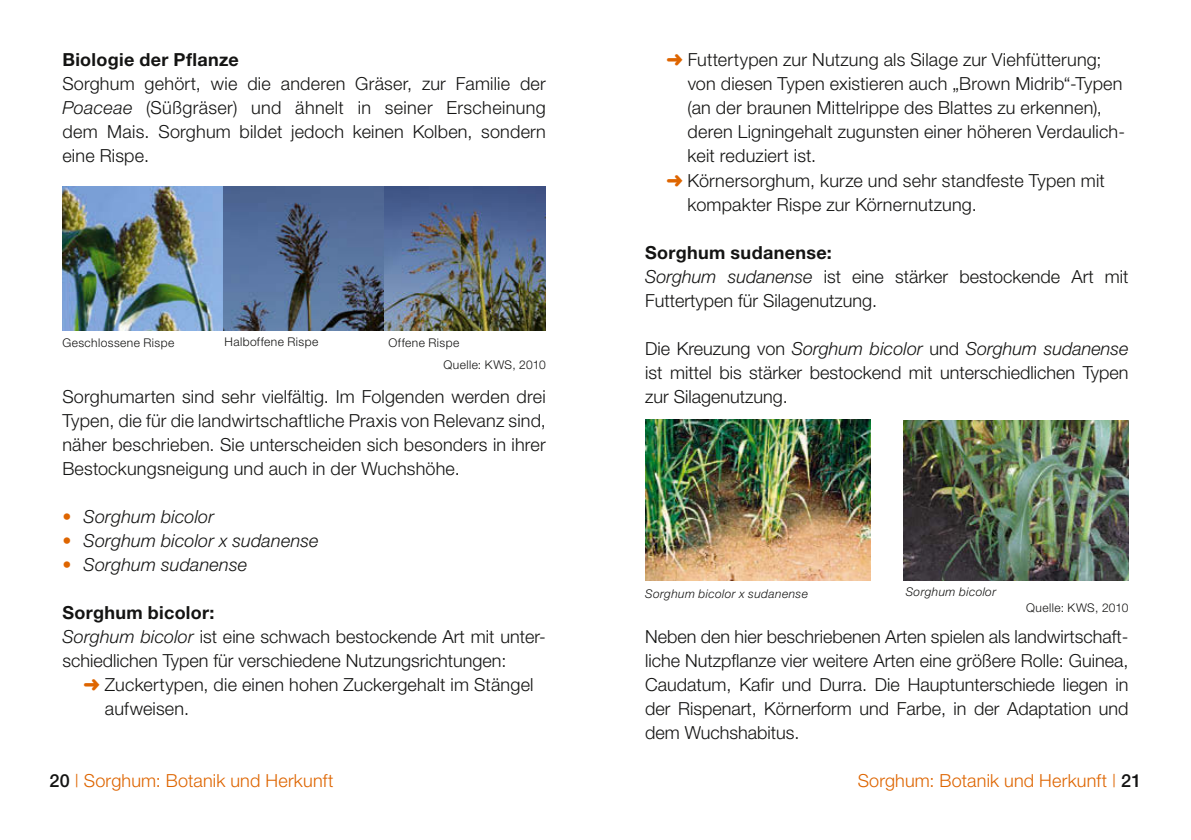
<style>
.page{position:relative;width:1191px;height:840px;background:#fff}
.page>*{position:absolute;margin:0;border:0;box-sizing:border-box;transform-origin:0 0}
.t1{font:300 18px/24px "Helvetica Neue";letter-spacing:.01em;color:#141413;text-align:justify}
.t2{font:300 18px "Helvetica Neue";letter-spacing:.01em;color:#de6500}
.t3{font:italic 300 18px "Helvetica Neue";letter-spacing:.01em;color:#141413}
.t4{font:700 18px "Helvetica Neue";letter-spacing:.015em;color:#141413}
.t5{font:300 12px "Helvetica Neue";letter-spacing:.035em;color:#141413}
.t6{font:italic 300 12px "Helvetica Neue";letter-spacing:.03em;color:#141413}
.s1{font-style:italic}
.s2{color:#de6500}
.s3{font-weight:700}
.s4{font-weight:500;color:#141413}
</style>
<div class="page">
<img style="left:62px;top:186px;width:161px;height:144px">
<svg style="left:223px;top:186px;width:162px;height:144px;background:#506689"></svg>
<img style="left:385px;top:186px;width:161px;height:144px">
<img style="left:645px;top:420px;width:225px;height:159px">
<img style="left:903px;top:420px;width:225px;height:160px">
<p class="t4" style="left:62px;top:53px;width:178px">Biologie der Pflanze</p>
<p class="t1" style="left:62px;top:74px;width:485px">Sorghum gehört, wie die anderen Gräser, zur Familie der <span class="s1">Poaceae</span> (Süßgräser) und ähnelt in seiner Erscheinung dem Mais. Sorghum bildet jedoch keinen Kolben, sondern eine Rispe.</p>
<p class="t5" style="left:62px;top:338px;width:113px">Geschlossene Rispe</p>
<p class="t5" style="left:225px;top:337px;width:95px">Halboffene Rispe</p>
<p class="t5" style="left:388px;top:338px;width:72px">Offene Rispe</p>
<p class="t5" style="left:443px;top:360px;width:104px">Quelle: KWS, 2010</p>
<p class="t1" style="left:62px;top:386px;width:485px">Sorghumarten sind sehr vielfältig. Im Folgenden werden drei Typen, die für die landwirtschaftliche Praxis von Relevanz sind, näher beschrieben. Sie unterscheiden sich besonders in ihrer Bestockungsneigung und auch in der Wuchshöhe.</p>
<p class="t3" style="left:62px;top:509px;width:153px"><span class="s2">•</span> Sorghum bicolor</p>
<p class="t3" style="left:62px;top:533px;width:258px"><span class="s2">•</span> Sorghum bicolor x sudanense</p>
<p class="t3" style="left:62px;top:557px;width:186px"><span class="s2">•</span> Sorghum sudanense</p>
<p class="t1" style="left:62px;top:602px;width:485px;text-align:left"><span class="s3">Sorghum bicolor:<br></span><span class="s1">Sorghum bicolor</span> ist eine schwach bestockende Art mit unter&shy;schiedlichen Typen für verschiedene Nutzungsrichtungen:</p>
<p class="t1" style="left:105px;top:674px;width:430px;text-indent:-21px"><span class="s2">➜</span> Zuckertypen, die einen hohen Zuckergehalt im Stängel aufweisen.</p>
<p class="t1" style="left:666px;top:50px;width:436px"><span class="s2">➜</span> Futtertypen zur Nutzung als Silage zur Viehfütterung;</p>
<p class="t1" style="left:687px;top:74px;width:436px">von diesen Typen existieren auch „Brown Midrib“-Typen</p>
<p class="t1" style="left:687px;top:98px;width:416px">(an der braunen Mittelrippe des Blattes zu erkennen),</p>
<p class="t1" style="left:687px;top:122px;width:439px">deren Ligningehalt zugunsten einer höheren Verdaulich-</p>
<p class="t1" style="left:687px;top:146px;width:130px">keit reduziert ist.</p>
<p class="t1" style="left:666px;top:170px;width:440px"><span class="s2">➜</span> Körnersorghum, kurze und sehr standfeste Typen mit</p>
<p class="t1" style="left:687px;top:194px;width:290px">kompakter Rispe zur Körnernutzung.</p>
<p class="t1" style="left:645px;top:242px;width:485px;text-align:left"><span class="s3">Sorghum sudanense:<br></span><span class="s1">Sorghum sudanense</span> ist eine stärker bestockende Art mit<br>Futtertypen für Silagenutzung.</p>
<p class="t1" style="left:645px;top:338px;width:485px">Die Kreuzung von <span class="s1">Sorghum bicolor</span> und <span class="s1">Sorghum sudanense </span>ist mittel bis stärker bestockend mit unterschiedlichen Typen zur Silagenutzung.</p>
<p class="t6" style="left:645px;top:588px;width:164px">Sorghum bicolor x sudanense</p>
<p class="t6" style="left:905px;top:587px;width:92px">Sorghum bicolor</p>
<p class="t5" style="left:1026px;top:603px;width:104px">Quelle: KWS, 2010</p>
<p class="t1" style="left:645px;top:626px;width:485px">Neben den hier beschriebenen Arten spielen als landwirtschaft&shy;liche Nutzpflanze vier weitere Arten eine größere Rolle: Guinea, Caudatum, Kafir und Durra. Die Hauptunterschiede liegen in der Rispenart, Körnerform und Farbe, in der Adaptation und dem Wuchshabitus.</p>
<p class="t2" style="left:50px;top:773px;width:285px"><span class="s4">20</span> | Sorghum: Botanik und Herkunft</p>
<p class="t2" style="left:857px;top:773px;width:285px">Sorghum: Botanik und Herkunft | <span class="s4">21</span></p>
</div>
